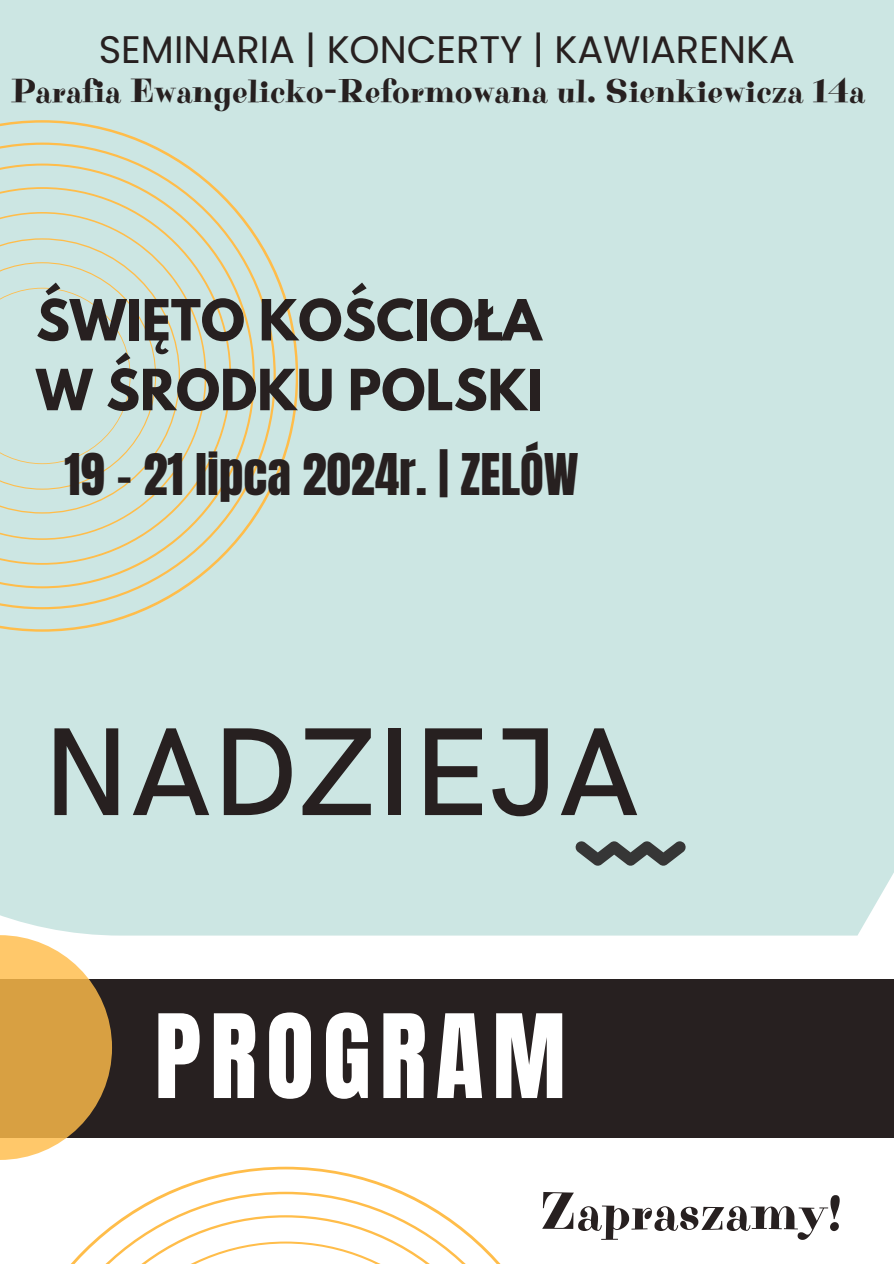
<style>
.page{position:relative;width:894px;height:1264px;background:#fff}
.page>*{position:absolute;margin:0;border:0;box-sizing:border-box;transform-origin:0 0}
.t1{font:500 125.55px "HK Grotesk";color:#272020}
.t2{font:98.55px "Anton";letter-spacing:.09em;color:#fff}
.t3{font:53.25px "Purple Purse";color:#272020}
.t4{font:700 50.25px/69.8px "League Spartan";color:#272020}
.t5{font:48.9px "Anton";color:#272020}
.t6{font:38.4px "Poppins";color:#272020}
.t7{font:34.05px "Purple Purse";color:#272020}
</style>
<div class="page">
<div style="left:0;top:0;width:893px;height:935px;background:#cce6e3"></div>
<svg style="left:0;top:120px;width:297px;height:511px;background:#cee3db"></svg>
<svg style="left:0;top:143px;width:276px;height:466px;background:#cfe3d9"></svg>
<div style="left:0;top:978px;width:893px;height:159px;background:#272020"></div>
<svg style="left:170px;top:1166px;width:231px;height:25px"></svg>
<svg style="left:71px;top:1191px;width:429px;height:72px"></svg>
<svg style="left:0;top:935px;width:112px;height:224px"></svg>
<svg style="left:575px;top:841px;width:110px;height:24px;background:#747f7e"></svg>
<h1 class="t6" style="left:99px;top:23px;width:697px">SEMINARIA | KONCERTY | KAWIARENKA</h1>
<h3 class="t7" style="left:11px;top:71px;width:855px">Parafia Ewangelicko-Reformowana ul. Sienkiewicza 14a</h3>
<p class="t4" style="left:36px;top:292px;width:508px">ŚWIĘTO KOŚCIOŁA<br>W ŚRODKU POLSKI</p>
<p class="t5" style="left:64px;top:439px;width:515px">19 - 21 lipca 2024r. | ZELÓW</p>
<p class="t1" style="left:42px;top:702px;width:598px">NADZIEJA</p>
<h5 class="t2" style="left:155px;top:985px;width:413px">PROGRAM</h5>
<h4 class="t3" style="left:539px;top:1180px;width:305px">Zapraszamy!</h4>
</div>
